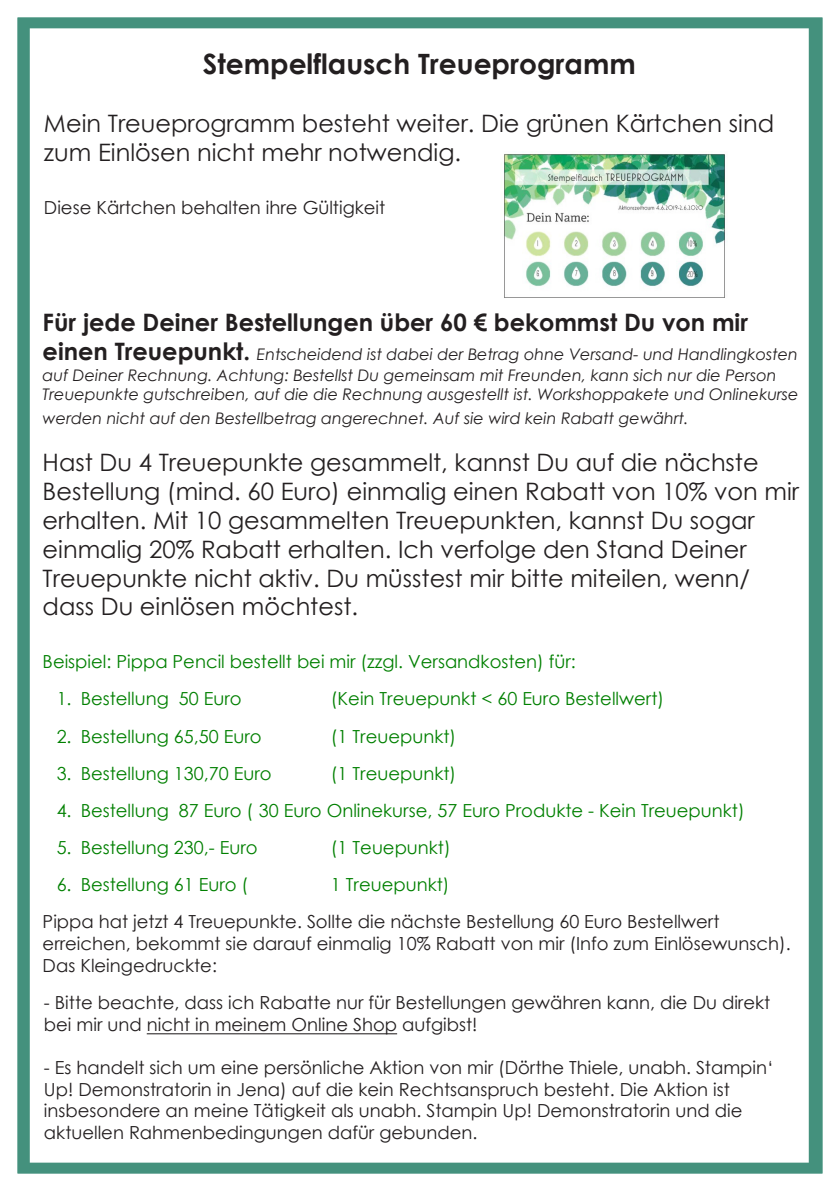
<style>
.page{position:relative;width:840px;height:1191px;background:#fff}
.page>*{position:absolute;margin:0;border:0;box-sizing:border-box;transform-origin:0 0}
.t1{font:700 28px "Century Gothic";color:#231f20}
.t2{font:24px/28.8px "Century Gothic";color:#231f20}
.t3{font:700 24px "Century Gothic";color:#231f20}
.t4{font:18px/21.6px "Century Gothic";color:#231f20}
.t5{font:18px "Century Gothic";color:#008000}
.t6{font:italic 16px/21.4px "Century Gothic";color:#231f20}
.s1{font-weight:700;font-style:normal;font-size:24px}
.s2{color:#008000}
</style>
<div class="page">
<div style="left:17px;top:17px;width:806px;height:1157px;background:#44917d"></div>
<div style="left:30px;top:28px;width:778px;height:1134px;background:#fff"></div>
<img style="left:503px;top:154px;width:223px;height:144px">
<hr style="left:147px;top:1033px;width:250px;height:1px;background:#231f20">
<p class="t1" style="left:203px;top:43px;width:434px">Stempelflausch Treueprogramm</p>
<p class="t2" style="left:44px;top:108px;width:731px">Mein Treueprogramm besteht weiter. Die grünen Kärtchen sind zum Einlösen nicht mehr notwendig.</p>
<p class="t4" style="left:44px;top:196px;width:342px">Diese Kärtchen behalten ihre Gültigkeit</p>
<p class="t3" style="left:43px;top:304px;width:706px">Für jede Deiner Bestellungen über 60 € bekommst Du von mir</p>
<p class="t6" style="left:43px;top:343px;width:756px"><span class="s1">einen Treuepunkt.</span> Entscheidend ist dabei der Betrag ohne Versand- und Handlingkosten auf Deiner Rechnung. Achtung: Bestellst Du gemeinsam mit Freunden, kann sich nur die Person</p>
<p class="t6" style="left:43px;top:381px;width:757px;line-height:24.8px">Treuepunkte gutschreiben, auf die die Rechnung ausgestellt ist. Workshoppakete und Onlinekurse werden nicht auf den Bestellbetrag angerechnet. Auf sie wird kein Rabatt gewährt.</p>
<p class="t2" style="left:43px;top:448px;width:757px">Hast Du 4 Treuepunkte gesammelt, kannst Du auf die nächste Bestellung (mind. 60 Euro) einmalig einen Rabatt von 10% von mir erhalten. Mit 10 gesammelten Treuepunkten, kannst Du sogar einmalig 20% Rabatt erhalten. Ich verfolge den Stand Deiner Treuepunkte nicht aktiv. Du müsstest mir bitte miteilen, wenn/ dass Du einlösen möchtest.</p>
<p class="t5" style="left:43px;top:649px;width:534px">Beispiel: Pippa Pencil bestellt bei mir (zzgl. Versandkosten) für:</p>
<p class="t5" style="left:57px;top:686px;width:186px">1. Bestellung 50 Euro</p>
<p class="t5" style="left:331px;top:686px;width:334px">(Kein Treuepunkt &lt; 60 Euro Bestellwert)</p>
<p class="t5" style="left:57px;top:723px;width:206px">2. Bestellung 65,50 Euro</p>
<p class="t5" style="left:331px;top:723px;width:127px">(1 Treuepunkt)</p>
<p class="t5" style="left:57px;top:760px;width:216px">3. Bestellung 130,70 Euro</p>
<p class="t5" style="left:331px;top:760px;width:127px">(1 Treuepunkt)</p>
<p class="t5" style="left:57px;top:798px;width:689px">4. Bestellung 87 Euro ( 30 Euro Onlinekurse, 57 Euro Produkte - Kein Treuepunkt)</p>
<p class="t5" style="left:57px;top:835px;width:202px">5. Bestellung 230,- Euro</p>
<p class="t5" style="left:331px;top:835px;width:121px">(1 Teuepunkt)</p>
<p class="t5" style="left:57px;top:872px;width:193px">6. Bestellung 61 Euro (</p>
<p class="t4" style="left:43px;top:866px;width:678px;line-height:37.2px;text-indent:288px"><span class="s2">1 Treuepunkt)<br></span>Pippa hat jetzt 4 Treuepunkte. Sollte die nächste Bestellung 60 Euro Bestellwert</p>
<p class="t4" style="left:43px;top:932px;width:749px">erreichen, bekommt sie darauf einmalig 10% Rabatt von mir (Info zum Einlösewunsch).<br>Das Kleingedruckte:</p>
<p class="t4" style="left:44px;top:991px;width:727px">- Bitte beachte, dass ich Rabatte nur für Bestellungen gewähren kann, die Du direkt bei mir und nicht in meinem Online Shop aufgibst!</p>
<p class="t4" style="left:44px;top:1056px;width:730px">- Es handelt sich um eine persönliche Aktion von mir (Dörthe Thiele, unabh. Stampin‘ Up! Demonstratorin in Jena) auf die kein Rechtsanspruch besteht. Die Aktion ist insbesondere an meine Tätigkeit als unabh. Stampin Up! Demonstratorin und die aktuellen Rahmenbedingungen dafür gebunden.</p>
</div>
